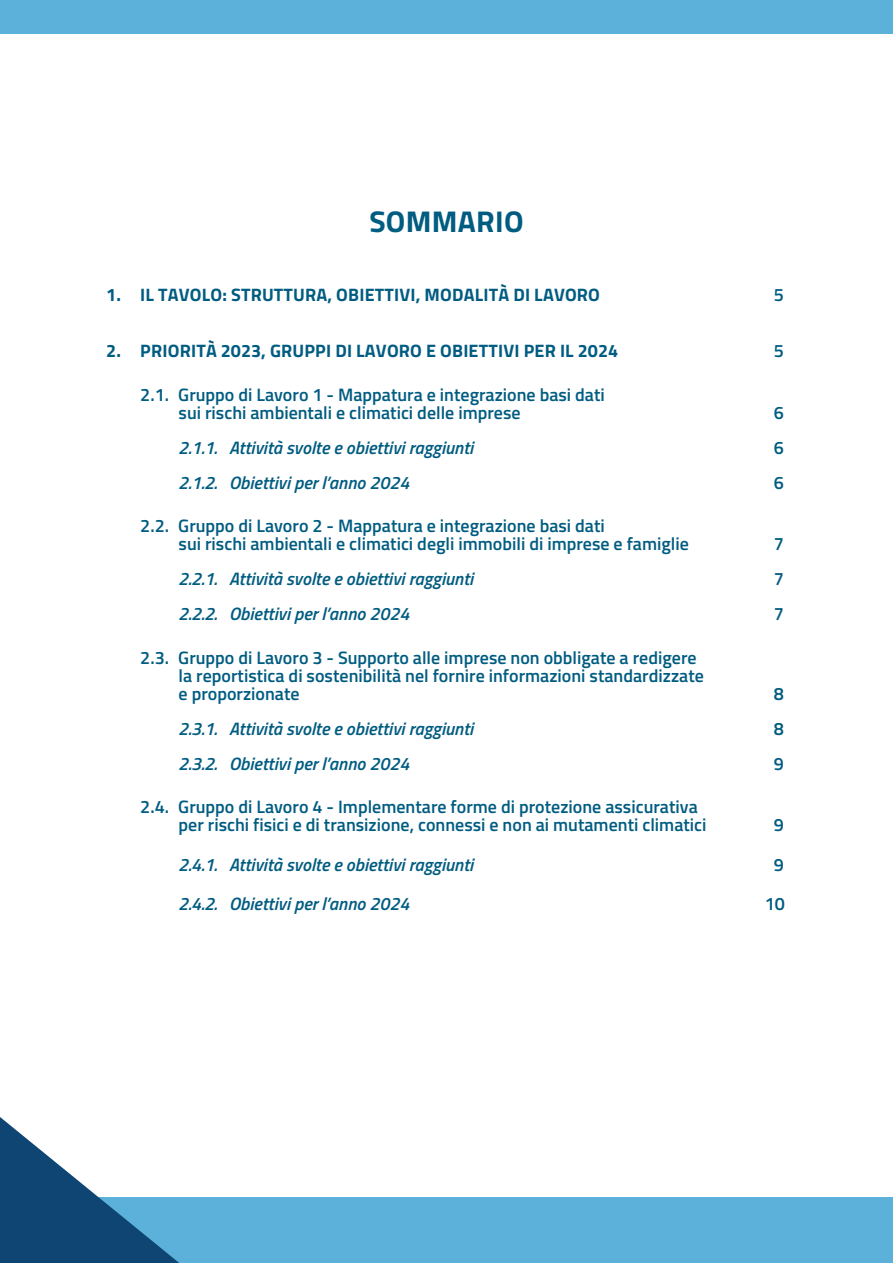
<style>
.page{position:relative;width:893px;height:1263px;background:#fff}
.page>*{position:absolute;margin:0;border:0;box-sizing:border-box;transform-origin:0 0}
.t1{font:700 30px "Titillium";letter-spacing:.01em;color:#005c81}
.t2{font:600 18px/18px "Titillium";color:#005c81}
.t3{font:italic 600 18px "Titillium";color:#005c81}
.t4{font:700 18px "Titillium";letter-spacing:.01em;color:#005c81}
</style>
<div class="page">
<div style="left:0;top:0;width:893px;height:34px;background:#5bb1da"></div>
<div style="left:0;top:1197px;width:893px;height:66px;background:#5bb1da"></div>
<svg style="left:0;top:1117px;width:179px;height:146px"></svg>
<p class="t1" style="left:369px;top:198px;width:156px">SOMMARIO</p>
<p class="t4" style="left:106px;top:281px;width:495px">1. IL TAVOLO: STRUTTURA, OBIETTIVI, MODALITÀ DI LAVORO</p>
<p class="t2" style="left:774px;top:285px;width:12px">5</p>
<p class="t4" style="left:106px;top:337px;width:513px">2. PRIORITÀ 2023, GRUPPI DI LAVORO E OBIETTIVI PER IL 2024</p>
<p class="t2" style="left:774px;top:341px;width:12px">5</p>
<p class="t2" style="left:179px;top:385px;width:428px;text-indent:-38px">2.1. Gruppo di Lavoro 1 - Mappatura e integrazione basi dati sui rischi ambientali e climatici delle imprese</p>
<p class="t2" style="left:774px;top:403px;width:12px">6</p>
<p class="t3" style="left:178px;top:434px;width:296px">2.1.1. Attività svolte e obiettivi raggiunti</p>
<p class="t2" style="left:774px;top:438px;width:12px">6</p>
<p class="t3" style="left:178px;top:469px;width:233px">2.1.2. Obiettivi per l’anno 2024</p>
<p class="t2" style="left:774px;top:473px;width:12px">6</p>
<p class="t2" style="left:179px;top:516px;width:512px;text-indent:-38px">2.2. Gruppo di Lavoro 2 - Mappatura e integrazione basi dati<br>sui rischi ambientali e climatici degli immobili di imprese e famiglie</p>
<p class="t2" style="left:774px;top:534px;width:12px">7</p>
<p class="t3" style="left:178px;top:565px;width:296px">2.2.1. Attività svolte e obiettivi raggiunti</p>
<p class="t2" style="left:774px;top:569px;width:12px">7</p>
<p class="t3" style="left:178px;top:600px;width:233px">2.2.2. Obiettivi per l’anno 2024</p>
<p class="t2" style="left:774px;top:604px;width:12px">7</p>
<p class="t2" style="left:179px;top:648px;width:527px;text-indent:-38px">2.3. Gruppo di Lavoro 3 - Supporto alle imprese non obbligate a redigere la reportistica di sostenibilità nel fornire informazioni standardizzate e proporzionate</p>
<p class="t2" style="left:774px;top:684px;width:12px">8</p>
<p class="t3" style="left:178px;top:715px;width:296px">2.3.1. Attività svolte e obiettivi raggiunti</p>
<p class="t2" style="left:774px;top:719px;width:12px">8</p>
<p class="t3" style="left:178px;top:750px;width:233px">2.3.2. Obiettivi per l’anno 2024</p>
<p class="t2" style="left:774px;top:754px;width:12px">9</p>
<p class="t2" style="left:179px;top:797px;width:529px;text-indent:-38px">2.4. Gruppo di Lavoro 4 - Implementare forme di protezione assicurativa per rischi fisici e di transizione, connessi e non ai mutamenti climatici</p>
<p class="t2" style="left:774px;top:815px;width:12px">9</p>
<p class="t3" style="left:178px;top:851px;width:296px">2.4.1. Attività svolte e obiettivi raggiunti</p>
<p class="t2" style="left:774px;top:854px;width:12px">9</p>
<p class="t3" style="left:178px;top:890px;width:233px">2.4.2. Obiettivi per l’anno 2024</p>
<p class="t2" style="left:765px;top:894px;width:22px">10</p>
</div>
